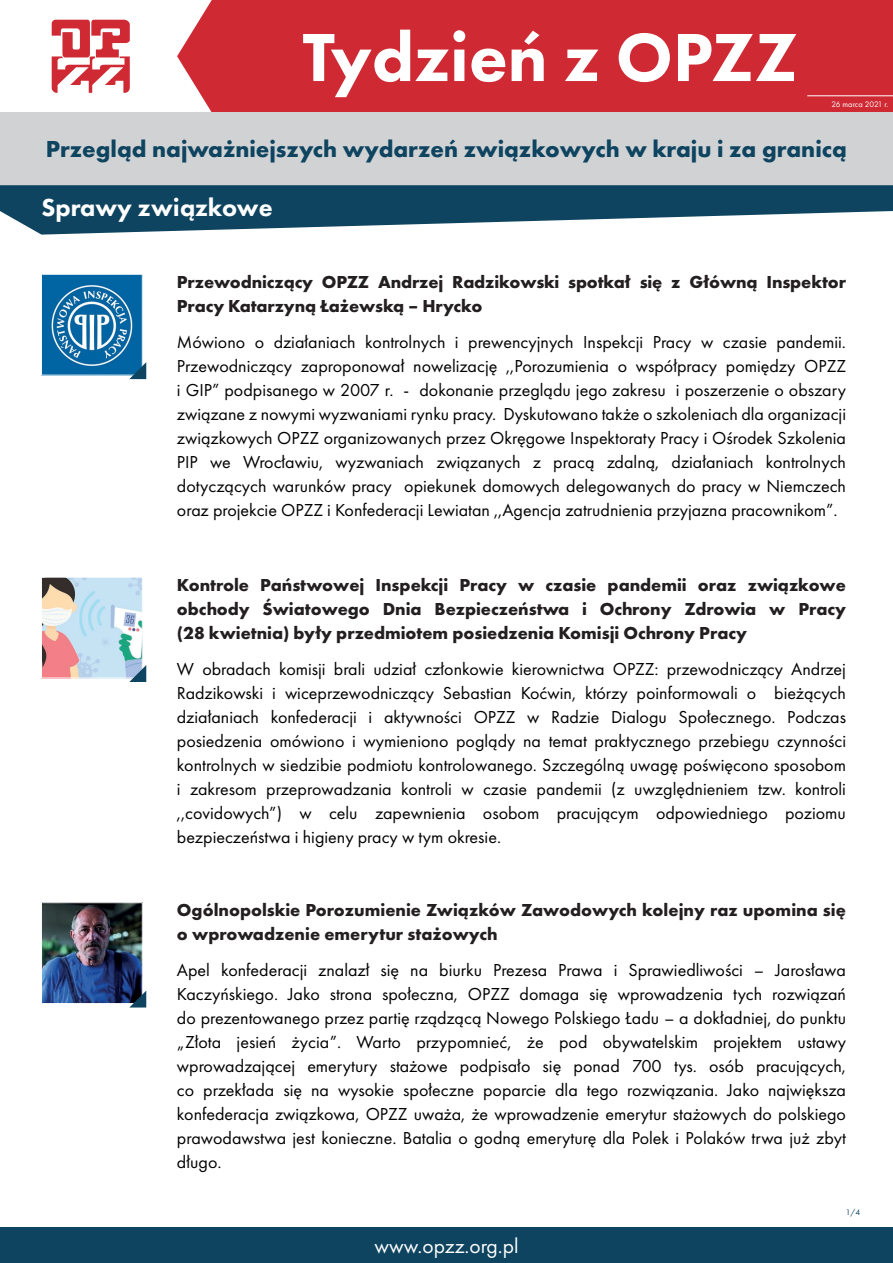
<style>
.page{position:relative;width:893px;height:1263px;background:#fff}
.page>*{position:absolute;margin:0;border:0;box-sizing:border-box;transform-origin:0 0}
.t1{font:800 70.5px "Futura PT";color:#fff}
.t2{font:800 25.5px "Futura PT";color:#fff}
.t3{font:700 24px "Futura PT";color:#0e4460}
.t4{font:21.45px "Futura PT";color:#fff}
.t5{font:18px/24px "Futura PT";color:#000001;text-align:justify}
.t6{font:700 18px/24px "Futura PT";color:#231f20}
.t7{font:8.4px "Futura PT";letter-spacing:-.01em;color:#fff}
.t8{font:8.4px "Futura PT";color:#0e4460}
</style>
<div class="page">
<div style="left:177px;top:0;width:716px;height:112px;background:#cf2a34"></div>
<svg style="left:52px;top:20px;width:78px;height:73px"></svg>
<div style="left:0;top:112px;width:893px;height:73px;background:#d1d2d4"></div>
<svg style="left:0;top:185px;width:893px;height:50px"></svg>
<img style="left:43px;top:276px;width:97px;height:97px">
<div style="left:41px;top:274px;width:101px;height:101px;border:1px solid #fff"></div>
<svg style="left:129px;top:362px;width:17px;height:17px"></svg>
<img style="left:43px;top:579px;width:97px;height:97px">
<div style="left:41px;top:577px;width:101px;height:101px;border:1px solid #fff"></div>
<svg style="left:129px;top:665px;width:17px;height:17px"></svg>
<img style="left:43px;top:904px;width:97px;height:98px">
<div style="left:41px;top:902px;width:101px;height:102px;border:1px solid #fff"></div>
<svg style="left:129px;top:990px;width:17px;height:17px"></svg>
<hr style="left:807px;top:95px;width:86px;height:1px;background:#fff">
<div style="left:0;top:1227px;width:893px;height:36px;background:#0e4460"></div>
<h1 class="t1" style="left:303px;top:13px;width:497px">Tydzień z OPZZ</h1>
<p class="t7" style="left:831px;top:99px;width:58px">26 marca 2021 r.</p>
<h3 class="t3" style="left:46px;top:134px;width:803px">Przegląd najważniejszych wydarzeń związkowych w kraju i za granicą</h3>
<h2 class="t2" style="left:41px;top:192px;width:233px">Sprawy związkowe</h2>
<p class="t6" style="left:177px;top:269px;width:671px">Przewodniczący OPZZ Andrzej Radzikowski spotkał się z Główną Inspektor<br>Pracy Katarzyną Łażewską – Hrycko</p>
<p class="t5" style="left:177px;top:330px;width:671px">Mówiono o działaniach kontrolnych i prewencyjnych Inspekcji Pracy w czasie pandemii.<br>Przewodniczący zaproponował nowelizację ,,Porozumienia o współpracy pomiędzy OPZZ i GIP” podpisanego w 2007 r. - dokonanie przeglądu jego zakresu i poszerzenie o obszary związane z nowymi wyzwaniami rynku pracy. Dyskutowano także o szkoleniach dla organizacji związkowych OPZZ organizowanych przez Okręgowe Inspektoraty Pracy i Ośrodek Szkolenia PIP we Wrocławiu, wyzwaniach związanych z pracą zdalną, działaniach kontrolnych dotyczących warunków pracy opiekunek domowych delegowanych do pracy w Niemczech oraz projekcie OPZZ i Konfederacji Lewiatan ,,Agencja zatrudnienia przyjazna pracownikom”.</p>
<p class="t6" style="left:177px;top:572px;width:671px;text-align:justify">Kontrole Państwowej Inspekcji Pracy w czasie pandemii oraz związkowe obchody Światowego Dnia Bezpieczeństwa i Ochrony Zdrowia w Pracy (28 kwietnia) były przedmiotem posiedzenia Komisji Ochrony Pracy</p>
<p class="t5" style="left:177px;top:657px;width:671px">W obradach komisji brali udział członkowie kierownictwa OPZZ: przewodniczący Andrzej Radzikowski i wiceprzewodniczący Sebastian Koćwin, którzy poinformowali o bieżących działaniach konfederacji i aktywności OPZZ w Radzie Dialogu Społecznego. Podczas posiedzenia omówiono i wymieniono poglądy na temat praktycznego przebiegu czynności kontrolnych w siedzibie podmiotu kontrolowanego. Szczególną uwagę poświęcono sposobom i zakresom przeprowadzania kontroli w czasie pandemii (z uwzględnieniem tzw. kontroli ,,covidowych”) w celu zapewnienia osobom pracującym odpowiedniego poziomu bezpieczeństwa i higieny pracy w tym okresie.</p>
<p class="t6" style="left:177px;top:898px;width:670px">Ogólnopolskie Porozumienie Związków Zawodowych kolejny raz upomina się o wprowadzenie emerytur stażowych</p>
<p class="t5" style="left:177px;top:958px;width:671px">Apel konfederacji znalazł się na biurku Prezesa Prawa i Sprawiedliwości – Jarosława Kaczyńskiego. Jako strona społeczna, OPZZ domaga się wprowadzenia tych rozwiązań do prezentowanego przez partię rządzącą Nowego Polskiego Ładu – a dokładniej, do punktu „Złota jesień życia”. Warto przypomnieć, że pod obywatelskim projektem ustawy wprowadzającej emerytury stażowe podpisało się ponad 700 tys. osób pracujących, co przekłada się na wysokie społeczne poparcie dla tego rozwiązania. Jako największa konfederacja związkowa, OPZZ uważa, że wprowadzenie emerytur stażowych do polskiego prawodawstwa jest konieczne. Batalia o godną emeryturę dla Polek i Polaków trwa już zbyt długo.</p>
<p class="t4" style="left:374px;top:1233px;width:146px">www.opzz.org.pl</p>
<p class="t8" style="left:846px;top:1207px;width:16px">1/4</p>
</div>
